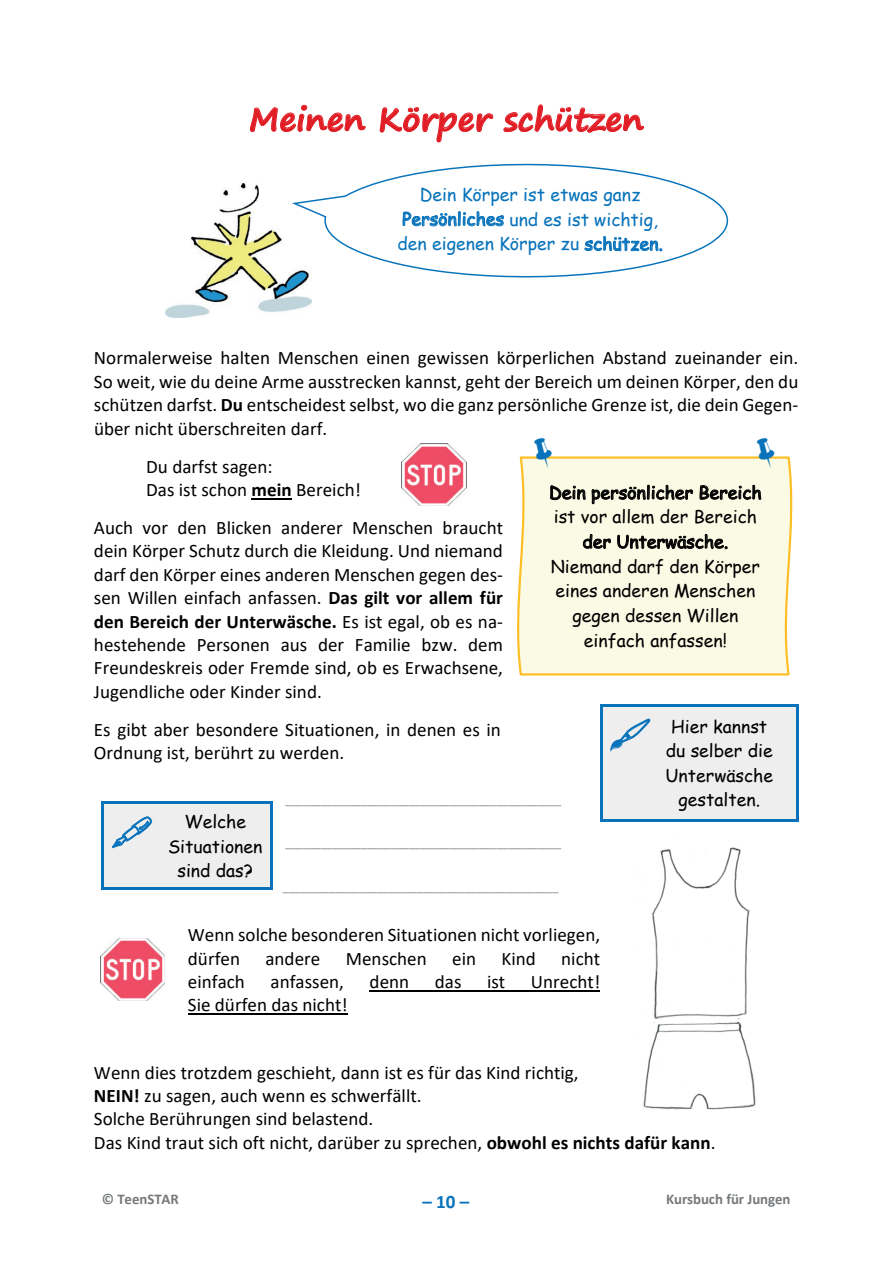
<style>
.page{position:relative;width:893px;height:1263px;background:#fff}
.page>*{position:absolute;margin:0;border:0;box-sizing:border-box;transform-origin:0 0}
.t1{font:700 31.8px "Segoe Print";color:#e11e25}
.t2{font:19.05px/23.4px "Calibri";color:#000001}
.t3{font:700 19.05px "Calibri";color:#0873bb}
.t4{font:17.7px/24.6px "Comic Sans MS";color:#000001;text-align:center}
.t5{font:17.7px/24.8px "Comic Sans MS";color:#0873bb;text-align:center}
.t6{font:17.25px "Comic Sans MS";color:#000001}
.t7{font:700 14.85px "Calibri";letter-spacing:-.005em;color:#75797b}
.t8{font:11.7px "Calibri";color:#74787a}
.s1{font-size:17.25px}
.s2{font-weight:700}
</style>
<div class="page">
<img style="left:166px;top:183px;width:145px;height:134px">
<div style="left:517px;top:456px;width:276px;height:220px;background:#fbfbe5"></div>
<hr style="left:252px;top:498px;width:40px;height:1px;background:#000001">
<hr style="left:370px;top:990px;width:230px;height:1px;background:#000001">
<hr style="left:188px;top:1013px;width:160px;height:2px;background:#000001">
<div style="left:602px;top:706px;width:58px;height:113px;background:#edeeed"></div>
<div style="left:660px;top:706px;width:136px;height:113px;background:#edeeed"></div>
<hr style="left:602px;top:704px;width:58px;height:2px;background:#0873bb">
<hr style="left:662px;top:704px;width:134px;height:2px;background:#0873bb">
<hr style="left:600px;top:706px;width:2px;height:113px;background:#0873bb">
<hr style="left:602px;top:819px;width:58px;height:2px;background:#0873bb">
<hr style="left:661px;top:819px;width:135px;height:2px;background:#0873bb">
<hr style="left:796px;top:706px;width:2px;height:113px;background:#0873bb">
<div style="left:104px;top:804px;width:57px;height:84px;background:#edeeed"></div>
<div style="left:161px;top:804px;width:109px;height:84px;background:#edeeed"></div>
<hr style="left:104px;top:802px;width:57px;height:2px;background:#0873bb">
<hr style="left:164px;top:802px;width:106px;height:2px;background:#0873bb">
<hr style="left:102px;top:804px;width:2px;height:84px;background:#0873bb">
<hr style="left:104px;top:888px;width:57px;height:2px;background:#0873bb">
<hr style="left:163px;top:888px;width:107px;height:2px;background:#0873bb">
<hr style="left:270px;top:804px;width:2px;height:84px;background:#0873bb">
<img style="left:402px;top:444px;width:64px;height:62px">
<img style="left:101px;top:938px;width:64px;height:62px">
<svg style="left:293px;top:163px;width:436px;height:122px"></svg>
<img style="left:634px;top:836px;width:116px;height:182px">
<img style="left:643px;top:1023px;width:113px;height:87px">
<svg style="left:535px;top:456px;width:17px;height:12px"></svg>
<svg style="left:757px;top:456px;width:17px;height:12px"></svg>
<h1 class="t1" style="left:249px;top:90px;width:396px">Meinen Körper schützen</h1>
<p class="t5" style="left:397px;top:181px;width:267px">Dein Körper ist etwas ganz<br><span class="s1">Persönliches</span> und es ist wichtig, den eigenen Körper zu <span class="s1">schützen.</span></p>
<p class="t2" style="left:94px;top:346px;width:706px;text-align:justify">Normalerweise halten Menschen einen gewissen körperlichen Abstand zueinander ein.<br>So weit, wie du deine Arme ausstrecken kannst, geht der Bereich um deinen Körper, den du schützen darfst. <span class="s2">Du</span> entscheidest selbst, wo die ganz persönliche Grenze ist, die dein Gegen&shy;über nicht überschreiten darf.</p>
<p class="t2" style="left:146px;top:454px;width:216px">Du darfst sagen:<br>Das ist schon <span class="s2">mein</span> Bereich!</p>
<p class="t2" style="left:94px;top:515px;width:411px;text-align:justify">Auch vor den Blicken anderer Menschen braucht dein Körper Schutz durch die Kleidung. Und niemand darf den Körper eines anderen Menschen gegen des&shy;sen Willen einfach anfassen. <span class="s2">Das gilt vor allem für den Bereich der Unterwäsche.</span> Es ist egal, ob es na&shy;hestehende Personen aus der Familie bzw. dem Freundeskreis oder Fremde sind, ob es Erwachsene, Jugendliche oder Kinder sind.</p>
<p class="t2" style="left:94px;top:717px;width:408px">Es gibt aber besondere Situationen, in denen es in<br>Ordnung ist, berührt zu werden.</p>
<p class="t6" style="left:549px;top:480px;width:214px">Dein persönlicher Bereich</p>
<p class="t4" style="left:554px;top:504px;width:205px">ist vor allem der Bereich</p>
<p class="t6" style="left:582px;top:529px;width:147px">der Unterwäsche.</p>
<p class="t4" style="left:551px;top:554px;width:211px">Niemand darf den Körper eines anderen Menschen gegen dessen Willen einfach anfassen!</p>
<p class="t4" style="left:666px;top:713px;width:109px">Hier kannst du selber die<br>Unterwäsche gestalten.</p>
<p class="t8" style="left:286px;top:792px;width:277px">_______________________________________________</p>
<p class="t4" style="left:168px;top:809px;width:96px">Welche<br>Situationen sind das?</p>
<p class="t8" style="left:286px;top:835px;width:277px">_______________________________________________</p>
<p class="t8" style="left:283px;top:878px;width:277px">_______________________________________________</p>
<p class="t2" style="left:188px;top:923px;width:414px">Wenn solche besonderen Situationen nicht vorliegen, dürfen</p>
<p class="t2" style="left:265px;top:946px;width:56px">andere</p>
<p class="t2" style="left:346px;top:946px;width:83px">Menschen</p>
<p class="t2" style="left:452px;top:946px;width:25px">ein</p>
<p class="t2" style="left:501px;top:946px;width:36px">Kind</p>
<p class="t2" style="left:561px;top:946px;width:40px">nicht</p>
<p class="t2" style="left:188px;top:969px;width:59px">einfach</p>
<p class="t2" style="left:271px;top:969px;width:75px">anfassen,</p>
<p class="t2" style="left:370px;top:969px;width:41px">denn</p>
<p class="t2" style="left:435px;top:969px;width:28px">das</p>
<p class="t2" style="left:487px;top:969px;width:20px">ist</p>
<p class="t2" style="left:531px;top:969px;width:71px">Unrecht!</p>
<p class="t2" style="left:188px;top:993px;width:161px">Sie dürfen das nicht!</p>
<p class="t2" style="left:94px;top:1060px;width:623px">Wenn dies trotzdem geschieht, dann ist es für das Kind richtig,<br><span class="s2">NEIN!</span> zu sagen, auch wenn es schwerfällt.<br>Solche Berührungen sind belastend.<br>Das Kind traut sich oft nicht, darüber zu sprechen, <span class="s2">obwohl es nichts dafür kann</span>.</p>
<p class="t7" style="left:102px;top:1188px;width:79px">© TeenSTAR</p>
<p class="t3" style="left:422px;top:1188px;width:49px">–10–</p>
<p class="t7" style="left:666px;top:1188px;width:126px">Kursbuch für Jungen</p>
</div>
